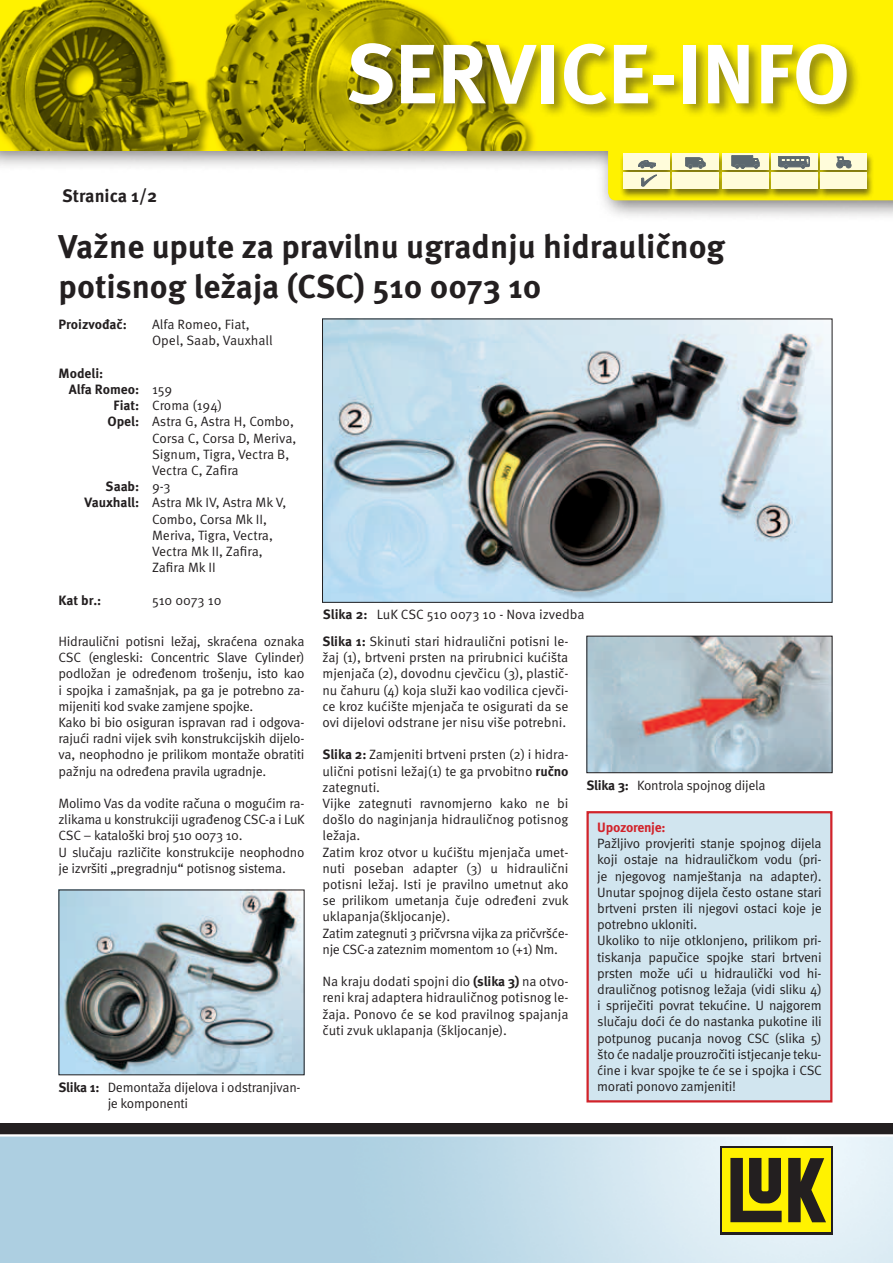
<style>
.page{position:relative;width:893px;height:1263px;background:#fff}
.page>*{position:absolute;margin:0;border:0;box-sizing:border-box;transform-origin:0 0}
.t1{font:700 84px "Meta Pro";color:#fff}
.t2{font:700 33px/39.6px "Meta Pro";color:#231f20}
.t3{font:700 18px "Meta Pro";color:#231f20}
.t4{font:13.5px/16.2px "Meta Pro Norm";letter-spacing:-.02em;color:#231f20}
.t5{font:13.5px/16.2px "Meta Pro Norm";color:#231f20}
.t6{font:700 13.5px/16.2px "Meta Pro";color:#231f20}
.t7{font:700 13.5px "Meta Pro";letter-spacing:-.02em;color:#d2232a}
.s1{font-family:"Meta Pro Norm";font-weight:400}
.s2{font-family:"Meta Pro";font-weight:700}
</style>
<div class="page">
<img style="left:0;top:1136px;width:893px;height:127px">
<div style="left:0;top:1123px;width:893px;height:12px;background:#231f20"></div>
<hr style="left:0;top:1134px;width:893px;height:2px;background:#fff">
<div style="left:0;top:0;width:893px;height:222px;background:#231f20;opacity:.6"></div>
<img style="left:0;top:0;width:893px;height:150px">
<div style="left:346px;top:40px;width:515px;height:79px;background:#231f20;opacity:.5"></div>
<svg style="left:720px;top:1146px;width:113px;height:88px"></svg>
<div style="left:723px;top:1148px;width:108px;height:84px;background:#fff200"></div>
<svg style="left:788px;top:1158px;width:38px;height:64px"></svg>
<svg style="left:730px;top:1158px;width:52px;height:64px"></svg>
<svg style="left:608px;top:150px;width:285px;height:50px"></svg>
<img style="left:324px;top:321px;width:506px;height:280px">
<div style="left:322px;top:319px;width:510px;height:284px;border:1px solid #231f20"></div>
<img style="left:61px;top:891px;width:241px;height:182px">
<img style="left:588px;top:638px;width:242px;height:133px">
<div style="left:586px;top:636px;width:246px;height:137px;border:1px solid #231f20"></div>
<div style="left:588px;top:812px;width:243px;height:289px;background:#d1e5ef"></div>
<div style="left:586px;top:811px;width:246px;height:291px;border:2px solid #d2232a"></div>
<h3 class="t3" style="left:62px;top:182px;width:97px">Stranica 1/2</h3>
<h1 class="t1" style="left:346px;top:8px;width:506px">SERVICE-INFO</h1>
<h2 class="t2" style="left:59px;top:225px;width:668px">Važne upute za pravilnu ugradnju hidrauličnog potisnog ležaja (CSC) 510 0073 10</h2>
<p class="t6" style="left:59px;top:315px;width:70px">Proizvođač:</p>
<p class="t5" style="left:152px;top:315px;width:122px">Alfa Romeo, Fiat,<br>Opel, Saab, Vauxhall</p>
<p class="t6" style="left:69px;top:364px;width:105px;text-indent:-10px">Modeli:<br>Alfa Romeo: <span class="s1">159</span></p>
<p class="t4" style="left:114px;top:396px;width:110px"><span class="s2">Fiat:</span> Croma (194)</p>
<p class="t4" style="left:107px;top:413px;width:188px"><span class="s2">Opel:</span> Astra G, Astra H, Combo,</p>
<p class="t4" style="left:152px;top:429px;width:146px">Corsa C, Corsa D, Meriva,</p>
<p class="t5" style="left:152px;top:445px;width:139px">Signum, Tigra, Vectra B,</p>
<p class="t4" style="left:152px;top:461px;width:88px">Vectra C, Zafira</p>
<p class="t6" style="left:106px;top:477px;width:67px">Saab: <span class="s1">9-3</span></p>
<p class="t5" style="left:152px;top:494px;width:136px;text-indent:-68px"><span class="s2">Vauxhall:</span> Astra Mk IV, Astra Mk V,<br>Combo, Corsa Mk II,<br>Meriva, Tigra, Vectra,<br>Vectra Mk II, Zafira,<br>Zafira Mk II</p>
<p class="t6" style="left:59px;top:591px;width:44px">Kat br.:</p>
<p class="t5" style="left:152px;top:591px;width:71px">510 0073 10</p>
<p class="t4" style="left:59px;top:632px;width:247px">Hidraulični potisni ležaj, skraćena oznaka CSC (engleski: Concentric Slave Cylinder) podložan je određenom trošenju, isto kao i spojka i zamašnjak, pa ga je potrebno za&shy;mijeniti kod svake zamjene spojke.<br>Kako bi bio osiguran ispravan rad i odgova&shy;rajući radni vijek svih konstrukcijskih dijelo&shy;va, neophodno je prilikom montaže obratiti pažnju na određena pravila ugradnje.</p>
<p class="t4" style="left:59px;top:794px;width:248px">Molimo Vas da vodite računa o mogućim ra&shy;zlikama u konstrukciji ugrađenog CSC-a i LuK CSC – kataloški broj 510 0073 10.<br>U slučaju različite konstrukcije neophodno je izvršiti „pregradnju“ potisnog sistema.</p>
<p class="t5" style="left:323px;top:606px;width:263px"><span class="s2">Slika 2:</span> LuK CSC 510 0073 10 - Nova izvedba</p>
<p class="t4" style="left:322px;top:632px;width:247px;text-align:justify"><span class="s2">Slika 1:</span> Skinuti stari hidraulični potisni le&shy;žaj (1), brtveni prsten na prirubnici kućišta mjenjača (2), dovodnu cjevčicu (3), plastič&shy;nu čahuru (4) koja služi kao vodilica cjevči&shy;ce kroz kućište mjenjača te osigurati da se ovi dijelovi odstrane jer nisu više potrebni.</p>
<p class="t4" style="left:322px;top:746px;width:248px"><span class="s2">Slika 2:</span> Zamjeniti brtveni prsten (2) i hidra&shy;ulični potisni ležaj(1) te ga prvobitno <span class="s2">ručno </span>zategnuti.<br>Vijke zategnuti ravnomjerno kako ne bi došlo do naginjanja hidrauličnog potisnog ležaja.<br>Zatim kroz otvor u kućištu mjenjača umet&shy;nuti poseban adapter (3) u hidraulični potisni ležaj. Isti je pravilno umetnut ako se prilikom umetanja čuje određeni zvuk uklapanja(škljocanje).<br>Zatim zategnuti 3 pričvrsna vijka za pričvršće&shy;nje CSC-a zateznim momentom 10 (+1) Nm.</p>
<p class="t4" style="left:322px;top:972px;width:247px;text-align:justify">Na kraju dodati spojni dio <span class="s2">(slika 3)</span> na otvo&shy;reni kraj adaptera hidrauličnog potisnog le&shy;žaja. Ponovo će se kod pravilnog spajanja čuti zvuk uklapanja (škljocanje).</p>
<p class="t4" style="left:586px;top:776px;width:181px"><span class="s2">Slika 3:</span> Kontrola spojnog dijela</p>
<p class="t7" style="left:597px;top:817px;width:70px">Upozorenje:</p>
<p class="t4" style="left:597px;top:835px;width:226px">Pažljivo provjeriti stanje spojnog dijela koji ostaje na hidrauličkom vodu (pri&shy;je njegovog namještanja na adapter).<br>Unutar spojnog dijela često ostane stari brtveni prsten ili njegovi ostaci koje je potrebno ukloniti.<br>Ukoliko to nije otklonjeno, prilikom pri&shy;tiskanja papučice spojke stari brtveni prsten može ući u hidraulički vod hi&shy;drauličnog potisnog ležaja (vidi sliku 4) i spriječiti povrat tekućine. U najgorem slučaju doći će do nastanka pukotine ili potpunog pucanja novog CSC (slika 5) što će nadalje prouzročiti istjecanje teku&shy;ćine i kvar spojke te će se i spojka i CSC morati ponovo zamjeniti!</p>
<p class="t4" style="left:108px;top:1078px;width:194px;text-indent:-49px"><span class="s2">Slika 1:</span> Demontaža dijelova i odstranjivan&shy;je komponenti</p>
</div>
